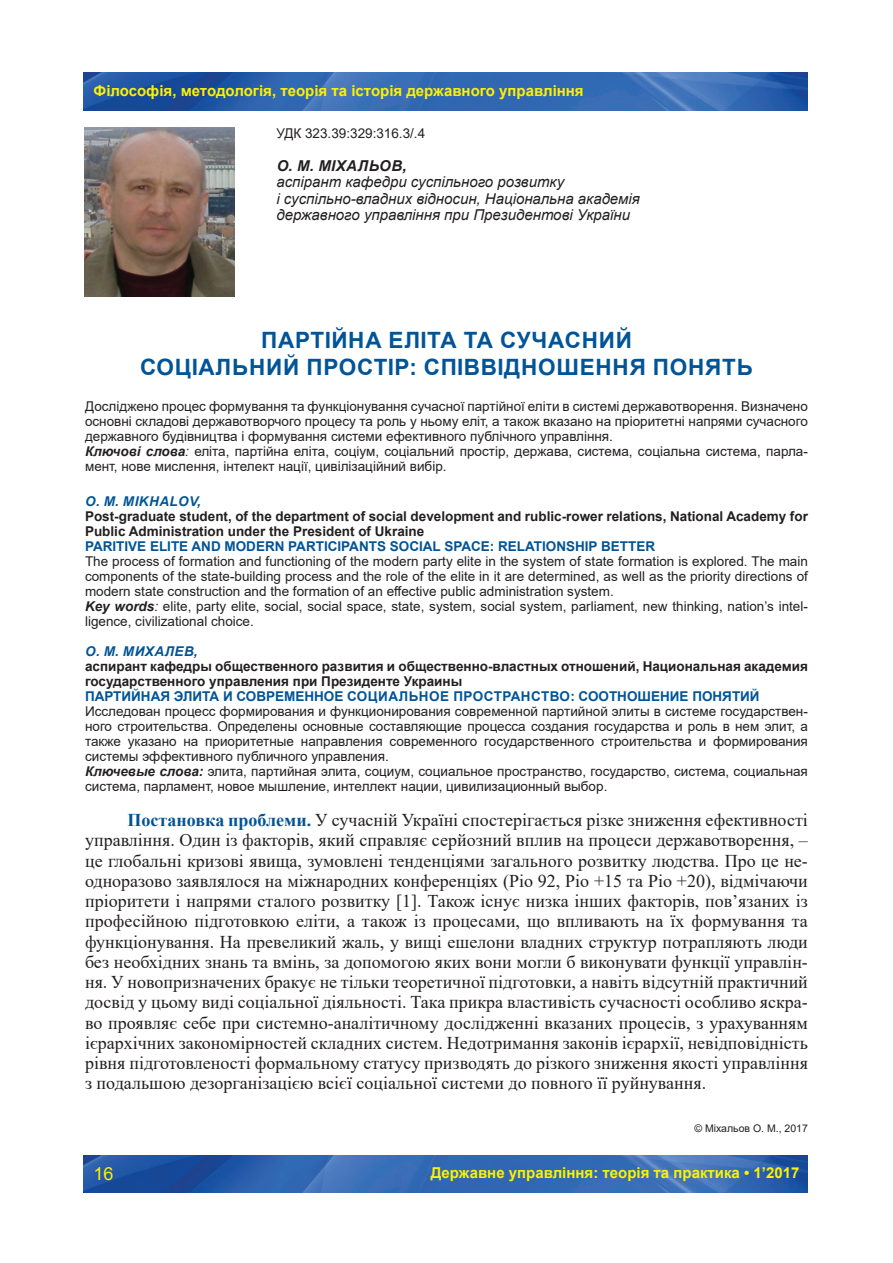
<style>
.page{position:relative;width:893px;height:1263px;background:#fff}
.page>*{position:absolute;margin:0;border:0;box-sizing:border-box;transform-origin:0 0}
.t1{font:700 22.5px/27px "Arial";letter-spacing:.035em;color:#015497;text-align:center}
.t2{font:18px/20.2px "Times New Roman";color:#231f20;text-align:justify}
.t3{font:18px "Arial";color:#fff101}
.t4{font:italic 15px/16.5px "Arial";color:#231f20}
.t5{font:700 15px "Arial";color:#fff101}
.t6{font:italic 700 15px "Arial";letter-spacing:.035em;color:#231f20}
.t7{font:13.5px/15px "Arial";color:#231f20}
.t8{font:700 13.5px/15px "Arial";color:#231f20}
.t9{font:700 13.5px "Arial";color:#015497}
.t10{font:italic 700 13.5px "Arial";letter-spacing:.035em;color:#015497}
.t11{font:10.5px "Arial";color:#231f20}
.s1{font-weight:700;font-style:italic}
.s2{font-style:italic}
.s3{font-weight:700;color:#015497}
</style>
<div class="page">
<img style="left:84px;top:1155px;width:724px;height:37px">
<img style="left:84px;top:73px;width:724px;height:37px">
<img style="left:85px;top:128px;width:149px;height:169px">
<p class="t5" style="left:94px;top:80px;width:492px">Філософія, методологія, теорія та історія державного управління</p>
<p class="t7" style="left:276px;top:125px;width:150px">УДК 323.39:329:316.3/.4</p>
<p class="t6" style="left:277px;top:155px;width:132px">О. М. МІХАЛЬОВ,</p>
<p class="t4" style="left:276px;top:174px;width:365px">аспірант кафедри суспільного розвитку<br>і суспільно-владних відносин, Національна академія державного управління при Президентові України</p>
<h1 class="t1" style="left:140px;top:327px;width:614px">ПАРТІЙНА ЕЛІТА ТА СУЧАСНИЙ<br>СОЦІАЛЬНИЙ ПРОСТІР: СПІВВІДНОШЕННЯ ПОНЯТЬ</h1>
<p class="t7" style="left:85px;top:398px;width:724px">Досліджено процес формування та функціонування сучасної партійної еліти в системі державотворення. Визначено основні складові державотворчого процесу та роль у ньому еліт, а також вказано на пріоритетні напрями сучасного державного будівництва і формування системи ефективного публічного управління.<br><span class="s1">Ключові слова</span><span class="s2">:</span> еліта, партійна еліта, соціум, соціальний простір, держава, система, соціальна система, парла&shy;мент, нове мислення, інтелект нації, цивілізаційний вибір.</p>
<p class="t10" style="left:85px;top:492px;width:117px">O. M. MIKHALOV,</p>
<p class="t8" style="left:85px;top:509px;width:724px">Post-graduate student, of the department of social development and rublic-rower relations, National Academy for<br>Public Administration under the President of Ukraine</p>
<p class="t9" style="left:85px;top:536px;width:572px">PARITIVE ELITE AND MODERN PARTICIPANTS SOCIAL SPACE: RELATIONSHIP BETTER</p>
<p class="t7" style="left:85px;top:553px;width:724px">The process of formation and functioning of the modern party elite in the system of state formation is explored. The main components of the state-building process and the role of the elite in it are determined, as well as the priority directions of modern state construction and the formation of an effective public administration system.<br><span class="s1">Key words</span><span class="s2">:</span> elite, party elite, social, social space, state, system, social system, parliament, new thinking, nation’s intel&shy;ligence, civilizational choice.</p>
<p class="t10" style="left:85px;top:642px;width:114px">О. М. МИХАЛЕВ,</p>
<p class="t8" style="left:85px;top:659px;width:724px">аспирант кафедры общественного развития и общественно-властных отношений, Национальная академия государственного управления при Президенте Украины</p>
<p class="t9" style="left:85px;top:686px;width:676px">ПАРТИЙНАЯ ЭЛИТА И СОВРЕМЕННОЕ СОЦИАЛЬНОЕ ПРОСТРАНСТВО: СООТНОШЕНИЕ ПОНЯТИЙ</p>
<p class="t7" style="left:85px;top:703px;width:724px">Исследован процесс формирования и функционирования современной партийной элиты в системе государствен&shy;ного строительства. Определены основные составляющие процесса создания государства и роль в нем элит, а также указано на приоритетные направления современного государственного строительства и формирования системы эффективного публичного управления.<br><span class="s1">Ключевые слова:</span> элита, партийная элита, социум, социальное пространство, государство, система, социальная система, парламент, новое мышление, интеллект нации, цивилизационный выбор.</p>
<p class="t2" style="left:85px;top:809px;width:724px;text-indent:43px"><span class="s3">Постановка проблеми.</span> У сучасній Україні спостерігається різке зниження ефективності управління. Один із факторів, який справляє серйозний вплив на процеси державотворення, – це глобальні кризові явища, зумовлені тенденціями загального розвитку людства. Про це не&shy;одноразово заявлялося на міжнародних конференціях (Ріо 92, Ріо +15 та Ріо +20), відмічаючи пріоритети і напрями сталого розвитку [1]. Також існує низка інших факторів, пов’язаних із професійною підготовкою еліти, а також із процесами, що впливають на їх формування та функціонування. На превеликий жаль, у вищі ешелони владних структур потрапляють люди без необхідних знань та вмінь, за допомогою яких вони могли б виконувати функції управлін&shy;ня. У новопризначених бракує не тільки теоретичної підготовки, а навіть відсутній практичний досвід у цьому виді соціальної діяльності. Така прикра властивість сучасності особливо яскра&shy;во проявляє себе при системно-аналітичному дослідженні вказаних процесів, з урахуванням ієрархічних закономірностей складних систем. Недотримання законів ієрархії, невідповідність рівня підготовленості формальному статусу призводять до різкого зниження якості управління з подальшою дезорганізацією всієї соціальної системи до повного її руйнування.</p>
<p class="t11" style="left:694px;top:1121px;width:115px">© Міхальов О. М., 2017</p>
<h2 class="t3" style="left:94px;top:1161px;width:22px">16</h2>
<p class="t5" style="left:431px;top:1162px;width:370px">Державне управління: теорія та практика • 1’2017</p>
</div>
